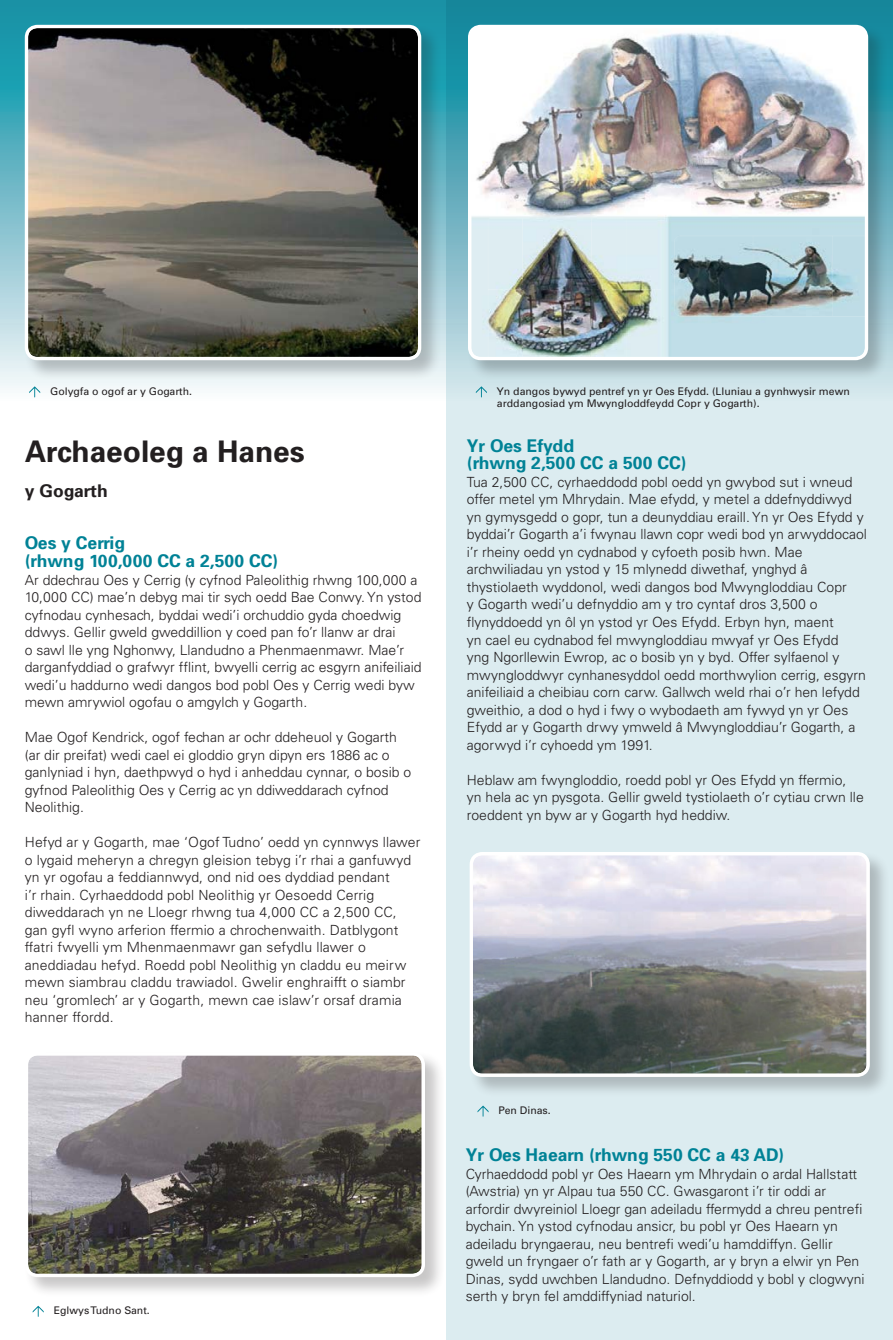
<style>
.page{position:relative;width:893px;height:1340px;background:#fff}
.page>*{position:absolute;margin:0;border:0;box-sizing:border-box;transform-origin:0 0}
.t1{font:700 29.75px "Univers";color:#231f20}
.t2{font:700 17.5px "Univers";color:#008296}
.t3{font:700 17.5px "Univers";color:#231f20}
.t4{font:300 14px/17.5px "Univers";color:#231f20}
.t5{font:10.5px/12.2px "Univers";color:#231f20}
</style>
<div class="page">
<div style="left:446px;top:0;width:447px;height:1339px;background:#dcecf0"></div>
<svg style="left:0;top:0;width:893px;height:398px"></svg>
<div style="left:24px;top:24px;width:418px;height:357px;background:#231f20;opacity:.25"></div>
<img style="left:29px;top:29px;width:388px;height:327px">
<div style="left:25px;top:25px;width:396px;height:335px;border:3px solid #fff;border-radius:11px"></div>
<div style="left:24px;top:1051px;width:422px;height:246px;background:#231f20;opacity:.25"></div>
<img style="left:29px;top:1056px;width:392px;height:217px">
<div style="left:25px;top:1052px;width:400px;height:225px;border:3px solid #fff;border-radius:11px"></div>
<div style="left:469px;top:851px;width:422px;height:246px;background:#231f20;opacity:.25"></div>
<img style="left:474px;top:856px;width:392px;height:216px">
<div style="left:470px;top:852px;width:400px;height:224px;border:3px solid #fff;border-radius:11px"></div>
<div style="left:467px;top:24px;width:422px;height:357px;background:#231f20;opacity:.25"></div>
<img style="left:472px;top:29px;width:392px;height:327px">
<div style="left:468px;top:25px;width:400px;height:335px;border:3px solid #fff;border-radius:11px"></div>
<svg style="left:33px;top:1305px;width:11px;height:11px"></svg>
<svg style="left:477px;top:1105px;width:12px;height:11px"></svg>
<svg style="left:29px;top:386px;width:11px;height:11px"></svg>
<svg style="left:476px;top:386px;width:11px;height:11px"></svg>
<p class="t5" style="left:50px;top:385px;width:143px">Golygfa o ogof ar y Gogarth.</p>
<p class="t1" style="left:25px;top:432px;width:281px">Archaeoleg a Hanes</p>
<p class="t3" style="left:25px;top:479px;width:84px">y Gogarth</p>
<p class="t2" style="left:25px;top:532px;width:102px">Oes y Cerrig</p>
<p class="t2" style="left:25px;top:549px;width:255px">(rhwng 100,000 CC a 2,500 CC)</p>
<p class="t4" style="left:25px;top:570px;width:398px">Ar ddechrau Oes y Cerrig (y cyfnod Paleolithig rhwng 100,000 a<br>10,000 CC) mae’n debyg mai tir sych oedd Bae Conwy. Yn ystod cyfnodau cynhesach, byddai wedi’i orchuddio gyda choedwig</p>
<p class="t4" style="left:25px;top:623px;width:398px">ddwys. Gellir gweld gweddillion y coed pan fo’r llanw ar drai<br>o sawl lle yng Nghonwy, Llandudno a Phenmaenmawr. Mae’r darganfyddiad o grafwyr fflint, bwyelli cerrig ac esgyrn anifeiliaid</p>
<p class="t4" style="left:25px;top:675px;width:391px">wedi’u haddurno wedi dangos bod pobl Oes y Cerrig wedi byw mewn amrywiol ogofau o amgylch y Gogarth.</p>
<p class="t4" style="left:25px;top:728px;width:388px">Mae Ogof Kendrick, ogof fechan ar ochr ddeheuol y Gogarth (ar dir preifat) wedi cael ei gloddio gryn dipyn ers 1886 ac o ganlyniad i hyn, daethpwyd o hyd i anheddau cynnar, o bosib o</p>
<p class="t4" style="left:25px;top:780px;width:365px">gyfnod Paleolithig Oes y Cerrig ac yn ddiweddarach cyfnod<br>Neolithig.</p>
<p class="t4" style="left:25px;top:833px;width:397px">Hefyd ar y Gogarth, mae ‘Ogof Tudno’ oedd yn cynnwys llawer o lygaid meheryn a chregyn gleision tebyg i’r rhai a ganfuwyd</p>
<p class="t4" style="left:25px;top:868px;width:383px">yn yr ogofau a feddiannwyd, ond nid oes dyddiad pendant<br>i’r rhain. Cyrhaeddodd pobl Neolithig yr Oesoedd Cerrig diweddarach yn ne Lloegr rhwng tua 4,000 CC a 2,500 CC, gan gyfl wyno arferion ffermio a chrochenwaith. Datblygont ffatri fwyelli ym Mhenmaenmawr gan sefydlu llawer o aneddiadau hefyd. Roedd pobl Neolithig yn claddu eu meirw mewn siambrau claddu trawiadol. Gwelir enghraifft o siambr neu ‘gromlech’ ar y Gogarth, mewn cae islaw’r orsaf dramia hanner ffordd.</p>
<p class="t5" style="left:54px;top:1304px;width:98px">Eglwys Tudno Sant.</p>
<p class="t5" style="left:497px;top:385px;width:354px">Yn dangos bywyd pentref yn yr Oes Efydd. (Lluniau a gynhwysir mewn arddangosiad ym Mwyngloddfeydd Copr y Gogarth).</p>
<p class="t2" style="left:467px;top:434px;width:109px">Yr Oes Efydd</p>
<p class="t2" style="left:467px;top:452px;width:221px">(rhwng 2,500 CC a 500 CC)</p>
<p class="t4" style="left:467px;top:473px;width:402px">Tua 2,500 CC, cyrhaeddodd pobl oedd yn gwybod sut i wneud offer metel ym Mhrydain. Mae efydd, y metel a ddefnyddiwyd yn gymysgedd o gopr, tun a deunyddiau eraill. Yn yr Oes Efydd y byddai’r Gogarth a’i fwynau llawn copr wedi bod yn arwyddocaol</p>
<p class="t4" style="left:467px;top:543px;width:401px">i’r rheiny oedd yn cydnabod y cyfoeth posib hwn. Mae archwiliadau yn ystod y 15 mlynedd diwethaf, ynghyd â thystiolaeth wyddonol, wedi dangos bod Mwyngloddiau Copr<br>y Gogarth wedi’u defnyddio am y tro cyntaf dros 3,500 o flynyddoedd yn ôl yn ystod yr Oes Efydd. Erbyn hyn, maent<br>yn cael eu cydnabod fel mwyngloddiau mwyaf yr Oes Efydd<br>yng Ngorllewin Ewrop, ac o bosib yn y byd. Offer sylfaenol y mwyngloddwyr cynhanesyddol oedd morthwylion cerrig, esgyrn anifeiliaid a cheibiau corn carw. Gallwch weld rhai o’r hen lefydd gweithio, a dod o hyd i fwy o wybodaeth am fywyd yn yr Oes Efydd ar y Gogarth drwy ymweld â Mwyngloddiau’r Gogarth, a agorwyd i’r cyhoedd ym 1991.</p>
<p class="t4" style="left:467px;top:770px;width:398px">Heblaw am fwyngloddio, roedd pobl yr Oes Efydd yn ffermio, yn hela ac yn pysgota. Gellir gweld tystiolaeth o’r cytiau crwn lle roeddent yn byw ar y Gogarth hyd heddiw.</p>
<p class="t5" style="left:499px;top:1104px;width:54px">Pen Dinas.</p>
<p class="t2" style="left:466px;top:1143px;width:320px">Yr Oes Haearn (rhwng 550 CC a 43 AD)</p>
<p class="t4" style="left:466px;top:1164px;width:400px">Cyrhaeddodd pobl yr Oes Haearn ym Mhrydain o ardal Hallstatt (Awstria) yn yr Alpau tua 550 CC. Gwasgaront i’r tir oddi ar arfordir dwyreiniol Lloegr gan adeiladu ffermydd a chreu pentrefi bychain. Yn ystod cyfnodau ansicr, bu pobl yr Oes Haearn yn adeiladu bryngaerau, neu bentrefi wedi’u hamddiffyn. Gellir gweld un fryngaer o’r fath ar y Gogarth, ar y bryn a elwir yn Pen Dinas, sydd uwchben Llandudno. Defnyddiodd y bobl y clogwyni serth y bryn fel amddiffyniad naturiol.</p>
</div>
